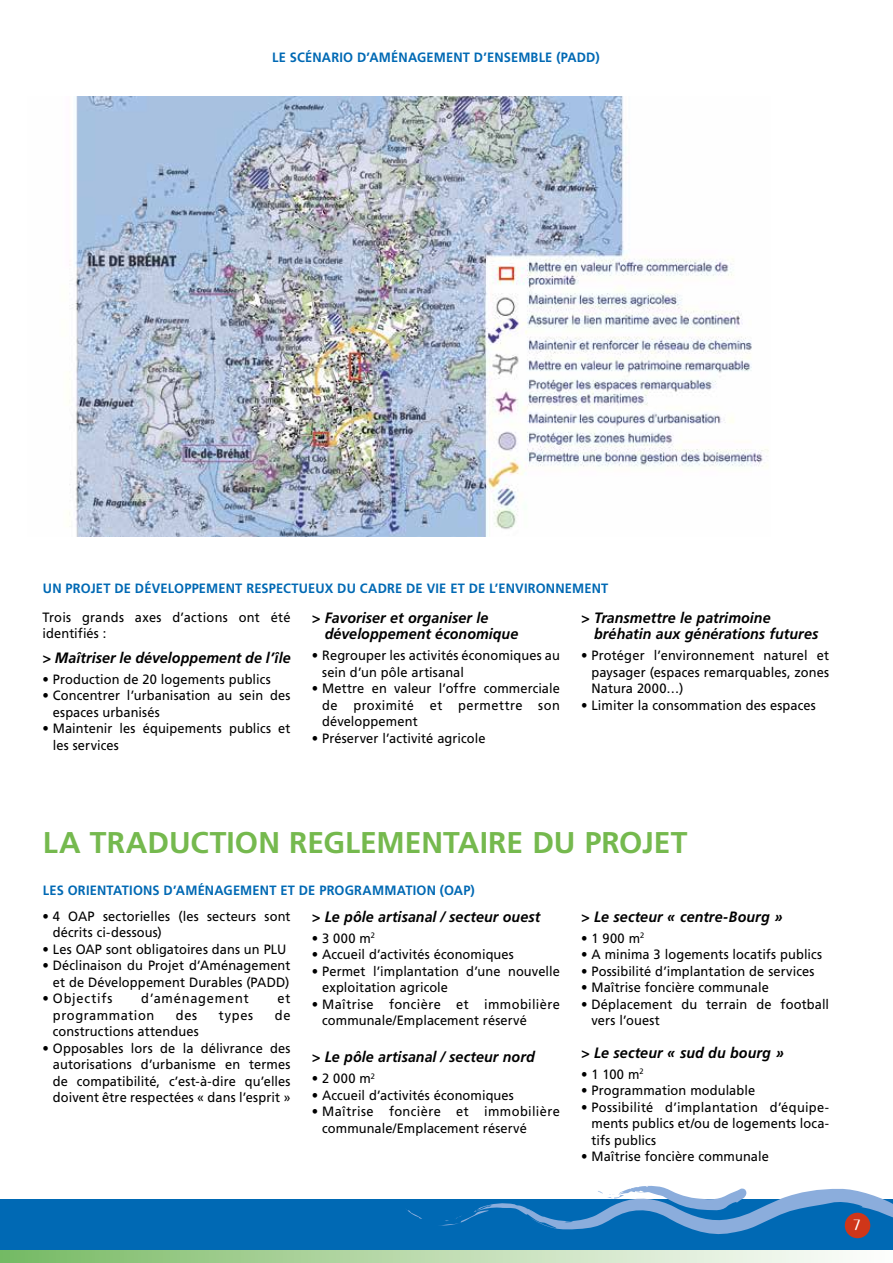
<style>
.page{position:relative;width:893px;height:1263px;background:#fff}
.page>*{position:absolute;margin:0;border:0;box-sizing:border-box;transform-origin:0 0}
.t1{font:700 30px "Frutiger";color:#75b94e}
.t2{font:italic 700 15px/16.5px "Frutiger";letter-spacing:.005em;color:#000;scale:.95 1}
.t3{font:300 15px "Binary ITC";color:#fff}
.t4{font:13.5px/16.5px "Frutiger";letter-spacing:.01em;color:#000;scale:.95 1}
.t5{font:700 13.5px "Frutiger";letter-spacing:.015em;color:#0069b4;scale:.95 1}
.t6{font:13.5px "Frutiger";letter-spacing:.065em;color:#000;scale:.95 1}
.t7{font:13.5px "Frutiger";letter-spacing:.045em;color:#000;scale:.95 1}
</style>
<div class="page">
<div style="left:0;top:1199px;width:893px;height:64px;background:#0069b4"></div>
<svg style="left:0;top:1250px;width:893px;height:13px;background:#bddcb2"></svg>
<div style="left:845px;top:1213px;width:25px;height:25px;background:#cf3619;border-radius:50%"></div>
<svg style="left:406px;top:1209px;width:16px;height:10px"></svg>
<svg style="left:439px;top:1186px;width:454px;height:48px"></svg>
<img style="left:69px;top:96px;width:700px;height:441px">
<p class="t5" style="left:272px;top:50px;width:346px">LE SCÉNARIO D’AMÉNAGEMENT D’ENSEMBLE (PADD)</p>
<p class="t5" style="left:43px;top:581px;width:597px">UN PROJET DE DÉVELOPPEMENT RESPECTUEUX DU CADRE DE VIE ET DE L’ENVIRONNEMENT</p>
<p class="t4" style="left:43px;top:608px;width:263px">Trois grands axes d’actions ont été identifiés :</p>
<p class="t2" style="left:43px;top:649px;width:263px">&gt; Maîtriser le développement de l’île</p>
<p class="t4" style="left:43px;top:671px;width:242px">• Production de 20 logements publics</p>
<p class="t4" style="left:53px;top:687px;width:252px;text-indent:-10px">• Concentrer l’urbanisation au sein des espaces urbanisés</p>
<p class="t4" style="left:53px;top:720px;width:252px;text-indent:-10px">• Maintenir les équipements publics et les services</p>
<p class="t2" style="left:325px;top:609px;width:205px;text-indent:-13px">&gt; Favoriser et organiser le développement économique</p>
<p class="t4" style="left:322px;top:647px;width:252px;text-indent:-10px">• Regrouper les activités économiques au sein d’un pôle artisanal</p>
<p class="t4" style="left:322px;top:680px;width:252px;text-align:justify;text-indent:-10px">• Mettre en valeur l’offre commerciale de proximité et permettre son développement</p>
<p class="t4" style="left:312px;top:729px;width:184px">• Préserver l’activité agricole</p>
<p class="t2" style="left:594px;top:609px;width:238px;text-indent:-13px">&gt; Transmettre le patrimoine bréhatin aux générations futures</p>
<p class="t4" style="left:591px;top:647px;width:252px;text-align:justify;text-indent:-10px">• Protéger l’environnement naturel et paysager (espaces remarquables, zones Natura 2000…)</p>
<p class="t4" style="left:581px;top:696px;width:249px">• Limiter la consommation des espaces</p>
<h1 class="t1" style="left:43px;top:825px;width:646px">LA TRADUCTION REGLEMENTAIRE DU PROJET</h1>
<p class="t5" style="left:43px;top:882px;width:456px">LES ORIENTATIONS D’AMÉNAGEMENT ET DE PROGRAMMATION (OAP)</p>
<p class="t4" style="left:53px;top:908px;width:252px;text-indent:-10px">• 4 OAP sectorielles (les secteurs sont décrits ci-dessous)</p>
<p class="t4" style="left:43px;top:941px;width:258px">• Les OAP sont obligatoires dans un PLU</p>
<p class="t4" style="left:43px;top:957px;width:263px;text-align:right">• Déclinaison du Projet d’Aménagement et de Développement Durables (PADD)</p>
<p class="t6" style="left:43px;top:990px;width:75px">• Objectifs</p>
<p class="t6" style="left:141px;top:990px;width:115px">d’aménagement</p>
<p class="t4" style="left:278px;top:990px;width:15px">et</p>
<p class="t7" style="left:53px;top:1007px;width:108px">programmation</p>
<p class="t4" style="left:176px;top:1007px;width:24px">des</p>
<p class="t4" style="left:219px;top:1007px;width:38px">types</p>
<p class="t4" style="left:275px;top:1007px;width:18px">de</p>
<p class="t4" style="left:53px;top:1023px;width:155px">constructions attendues</p>
<p class="t4" style="left:53px;top:1040px;width:252px;text-align:justify;text-indent:-10px">• Opposables lors de la délivrance des autorisations d’urbanisme en termes de compatibilité, c’est-à-dire qu’elles doivent être respectées « dans l’esprit »</p>
<p class="t2" style="left:312px;top:908px;width:242px">&gt; Le pôle artisanal / secteur ouest</p>
<p class="t4" style="left:312px;top:929px;width:68px">• 3 000 m<sup>2</sup></p>
<p class="t4" style="left:312px;top:946px;width:214px">• Accueil d’activités économiques</p>
<p class="t4" style="left:322px;top:962px;width:252px;text-indent:-10px">• Permet l’implantation d’une nouvelle exploitation agricole</p>
<p class="t4" style="left:322px;top:995px;width:252px;text-indent:-10px">• Maîtrise foncière et immobilière communale/Emplacement réservé</p>
<p class="t2" style="left:312px;top:1049px;width:236px">&gt; Le pôle artisanal / secteur nord</p>
<p class="t4" style="left:312px;top:1070px;width:68px">• 2 000 m<sup>2</sup></p>
<p class="t4" style="left:312px;top:1086px;width:214px">• Accueil d’activités économiques</p>
<p class="t4" style="left:322px;top:1103px;width:252px;text-indent:-10px">• Maîtrise foncière et immobilière communale/Emplacement réservé</p>
<p class="t2" style="left:581px;top:908px;width:214px">&gt; Le secteur « centre-Bourg »</p>
<p class="t4" style="left:581px;top:929px;width:68px">• 1 900 m<sup>2</sup></p>
<p class="t4" style="left:581px;top:946px;width:255px">• A minima 3 logements locatifs publics</p>
<p class="t4" style="left:581px;top:962px;width:247px">• Possibilité d’implantation de services</p>
<p class="t4" style="left:581px;top:979px;width:199px">• Maîtrise foncière communale</p>
<p class="t4" style="left:591px;top:995px;width:252px;text-indent:-10px">• Déplacement du terrain de football vers l’ouest</p>
<p class="t2" style="left:581px;top:1044px;width:215px">&gt; Le secteur « sud du bourg »</p>
<p class="t4" style="left:581px;top:1066px;width:67px">• 1 100 m<sup>2</sup></p>
<p class="t4" style="left:581px;top:1082px;width:185px">• Programmation modulable</p>
<p class="t4" style="left:591px;top:1099px;width:252px;text-align:justify;text-indent:-10px">• Possibilité d’implantation d’équipe&shy;ments publics et/ou de logements loca&shy;tifs publics</p>
<p class="t4" style="left:581px;top:1148px;width:199px">• Maîtrise foncière communale</p>
<p class="t3" style="left:853px;top:1216px;width:9px">7</p>
</div>
